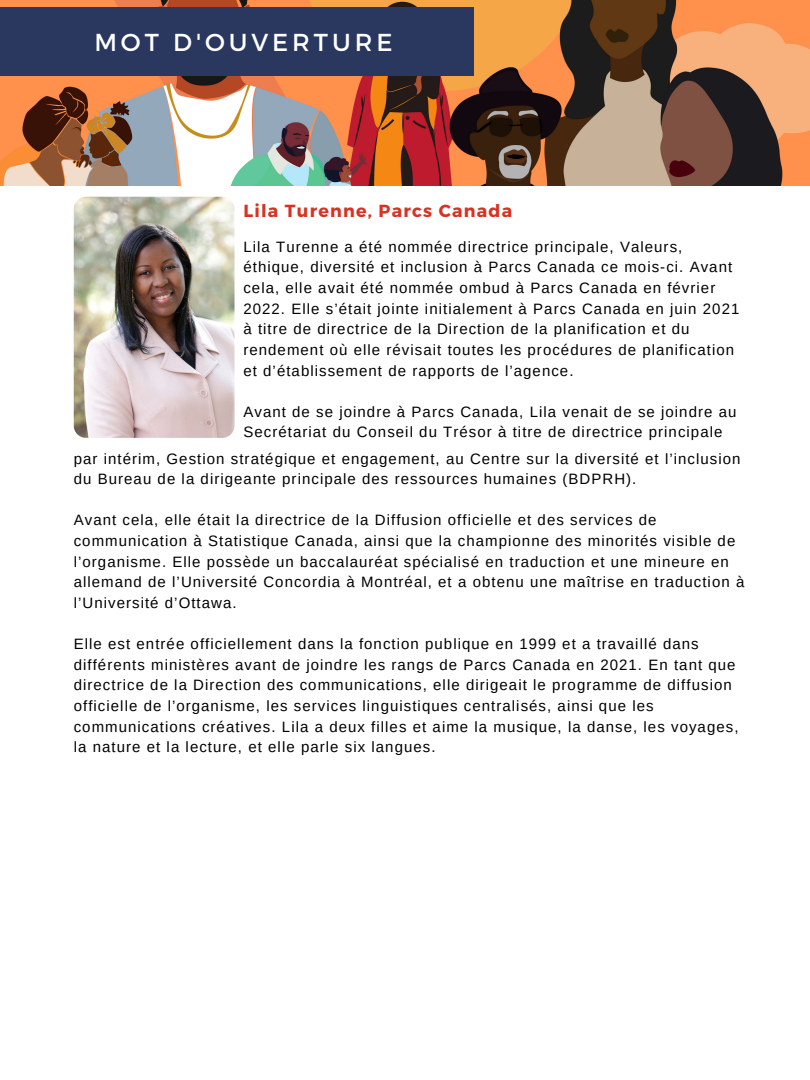
<style>
.page{position:relative;width:810px;height:1080px;background:#fff}
.page>*{position:absolute;margin:0;border:0;box-sizing:border-box;transform-origin:0 0}
.t1{font:24.5px "Montserrat";letter-spacing:.16em;color:#fff}
.t2{font:700 17.5px "Montserrat";letter-spacing:.07em;color:#d83322}
.t3{font:15px/20.6px "Arimo";letter-spacing:.07em;color:#000}
</style>
<div class="page">
<img style="left:0;top:0;width:810px;height:185px">
<div style="left:0;top:8px;width:474px;height:67px;background:#2a3860"></div>
<img style="left:74px;top:197px;width:161px;height:241px;border-radius:12px">
<h1 class="t1" style="left:94px;top:27px;width:300px">MOT D'OUVERTURE</h1>
<p class="t2" style="left:243px;top:199px;width:270px">Lila Turenne, Parcs Canada</p>
<p class="t3" style="left:243px;top:236px;width:498px">Lila Turenne a été nommée directrice principale, Valeurs, éthique, diversité et inclusion à Parcs Canada ce mois-ci. Avant cela, elle avait été nommée ombud à Parcs Canada en février 2022. Elle s’était jointe initialement à Parcs Canada en juin 2021 à titre de directrice de la Direction de la planification et du rendement où elle révisait toutes les procédures de planification et d’établissement de rapports de l’agence.</p>
<p class="t3" style="left:243px;top:401px;width:495px">Avant de se joindre à Parcs Canada, Lila venait de se joindre au<br>Secrétariat du Conseil du Trésor à titre de directrice principale</p>
<p class="t3" style="left:74px;top:448px;width:668px">par intérim, Gestion stratégique et engagement, au Centre sur la diversité et l’inclusion du Bureau de la dirigeante principale des ressources humaines (BDPRH).</p>
<p class="t3" style="left:74px;top:510px;width:672px">Avant cela, elle était la directrice de la Diffusion officielle et des services de communication à Statistique Canada, ainsi que la championne des minorités visible de l’organisme. Elle possède un baccalauréat spécialisé en traduction et une mineure en allemand de l’Université Concordia à Montréal, et a obtenu une maîtrise en traduction à l’Université d’Ottawa.</p>
<p class="t3" style="left:74px;top:634px;width:666px">Elle est entrée officiellement dans la fonction publique en 1999 et a travaillé dans différents ministères avant de joindre les rangs de Parcs Canada en 2021. En tant que directrice de la Direction des communications, elle dirigeait le programme de diffusion officielle de l’organisme, les services linguistiques centralisés, ainsi que les communications créatives. Lila a deux filles et aime la musique, la danse, les voyages, la nature et la lecture, et elle parle six langues.</p>
</div>
